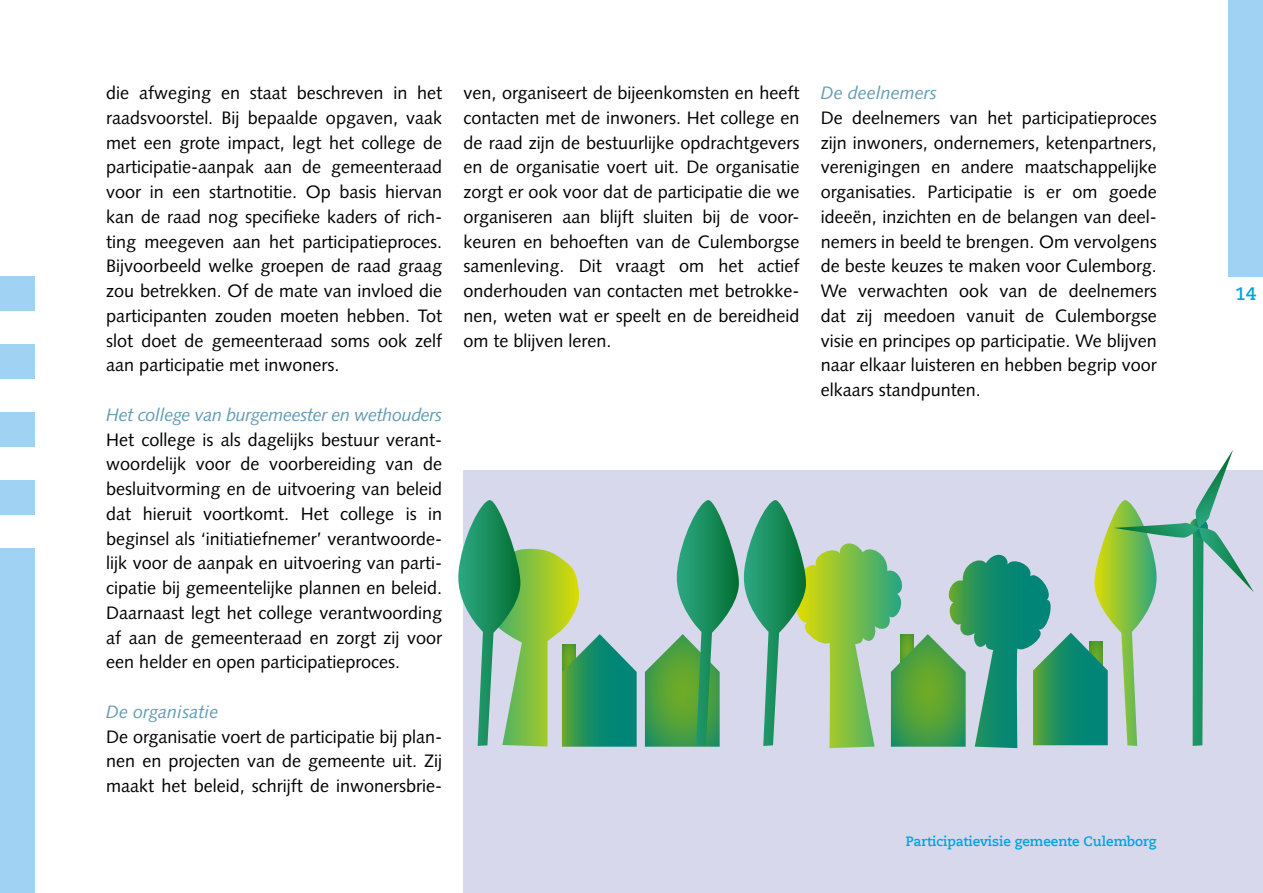
<style>
.page{position:relative;width:1263px;height:893px;background:#fff}
.page>*{position:absolute;margin:0;border:0;box-sizing:border-box;transform-origin:0 0}
.t1{font:18px/24.8px "Syntax LT Std";color:#000;text-align:justify}
.t2{font:italic 18px "Syntax LT Std";letter-spacing:-.02em;color:#629ab4}
.t3{font:italic 18px "Syntax LT Std";color:#629ab4}
.t4{font:700 18px "Caecilia LT Pro 75";color:#00a4e1}
.t5{font:700 13.5px "Caecilia LT Pro 75";color:#00a4e1}
</style>
<div class="page">
<div style="left:463px;top:470px;width:800px;height:423px;background:#d7d8eb"></div>
<svg style="left:458px;top:500px;width:179px;height:247px"></svg>
<svg style="left:645px;top:450px;width:609px;height:298px"></svg>
<div style="left:1229px;top:0;width:34px;height:276px;background:#9fd2f3"></div>
<div style="left:0;top:276px;width:34px;height:34px;background:#9fd2f3"></div>
<div style="left:0;top:344px;width:34px;height:34px;background:#9fd2f3"></div>
<div style="left:0;top:412px;width:34px;height:34px;background:#9fd2f3"></div>
<div style="left:0;top:480px;width:34px;height:34px;background:#9fd2f3"></div>
<div style="left:0;top:549px;width:34px;height:344px;background:#9fd2f3"></div>
<p class="t1" style="left:106px;top:80px;width:337px">die afweging en staat beschreven in het raadsvoorstel. Bij bepaalde opgaven, vaak met een grote impact, legt het college de participatie-aanpak aan de gemeenteraad voor in een startnotitie. Op basis hiervan kan de raad nog specifieke kaders of rich&shy;ting meegeven aan het participatieproces.<br>Bijvoorbeeld welke groepen de raad graag zou betrekken. Of de mate van invloed die participanten zouden moeten hebben. Tot slot doet de gemeenteraad soms ook zelf aan participatie met inwoners.</p>
<p class="t2" style="left:106px;top:404px;width:337px">Het college van burgemeester en wethouders</p>
<p class="t1" style="left:106px;top:427px;width:337px">Het college is als dagelijks bestuur verant&shy;woordelijk voor de voorbereiding van de besluitvorming en de uitvoering van beleid dat hieruit voortkomt. Het college is in beginsel als ‘initiatiefnemer’ verantwoorde&shy;lijk voor de aanpak en uitvoering van parti&shy;cipatie bij gemeentelijke plannen en beleid.<br>Daarnaast legt het college verantwoording af aan de gemeenteraad en zorgt zij voor een helder en open participatieproces.</p>
<p class="t3" style="left:106px;top:701px;width:114px">De organisatie</p>
<p class="t1" style="left:106px;top:724px;width:337px">De organisatie voert de participatie bij plan&shy;nen en projecten van de gemeente uit. Zij maakt het beleid, schrijft de inwonersbrie-</p>
<p class="t1" style="left:463px;top:80px;width:337px">ven, organiseert de bijeenkomsten en heeft contacten met de inwoners. Het college en de raad zijn de bestuurlijke opdrachtgevers en de organisatie voert uit. De organisatie zorgt er ook voor dat de participatie die we organiseren aan blijft sluiten bij de voor&shy;keuren en behoeften van de Culemborgse samenleving. Dit vraagt om het actief onderhouden van contacten met betrokke&shy;nen, weten wat er speelt en de bereidheid om te blijven leren.</p>
<p class="t3" style="left:821px;top:82px;width:118px">De deelnemers</p>
<p class="t1" style="left:821px;top:105px;width:337px">De deelnemers van het participatieproces zijn inwoners, ondernemers, ketenpartners, verenigingen en andere maatschappelijke organisaties. Participatie is er om goede ideeën, inzichten en de belangen van deel&shy;nemers in beeld te brengen. Om vervolgens de beste keuzes te maken voor Culemborg.<br>We verwachten ook van de deelnemers dat zij meedoen vanuit de Culemborgse visie en principes op participatie. We blijven naar elkaar luisteren en hebben begrip voor elkaars standpunten.</p>
<p class="t5" style="left:906px;top:832px;width:252px">Participatievisie gemeente Culemborg</p>
<p class="t4" style="left:1235px;top:282px;width:23px">14</p>
</div>
